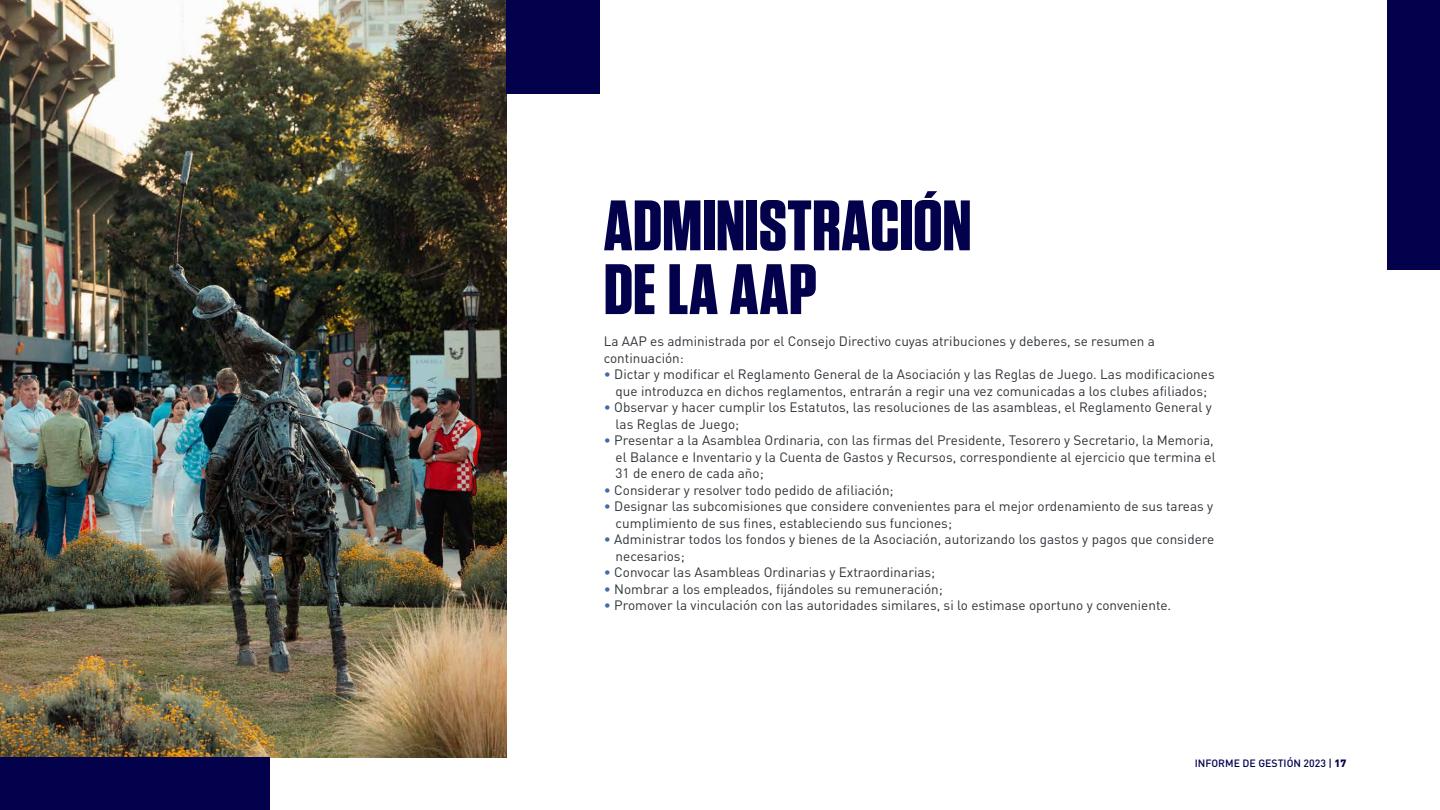
<style>
.page{position:relative;width:1440px;height:810px;background:#fff}
.page>*{position:absolute;margin:0;border:0;box-sizing:border-box;transform-origin:0 0}
.t1{font:700 71.25px/63.8px "Tungsten";letter-spacing:-.005em;color:#03014c;scale:1.05 1}
.t2{font:13.5px/16.5px "DIN";color:#2d3237}
.t3{font:500 10.5px "DIN";color:#03014c}
.t4{font:9px "Myriad Pro";color:#000}
.s1{color:#416ba9}
.s2{font-weight:900}
</style>
<div class="page">
<img style="left:0;top:0;width:506px;height:758px">
<div style="left:506px;top:0;width:94px;height:94px;background:#03014c"></div>
<div style="left:1388px;top:0;width:52px;height:270px;background:#03014c"></div>
<div style="left:0;top:758px;width:270px;height:52px;background:#03014c"></div>
<p class="t4" style="left:324px;top:309px;width:18px">Lore</p>
<h1 class="t1" style="left:604px;top:196px;width:352px">ADMINISTRACIÓN<br>DE LA AAP</h1>
<p class="t2" style="left:604px;top:333px;width:553px">La AAP es administrada por el Consejo Directivo cuyas atribuciones y deberes, se resumen a continuación:</p>
<p class="t2" style="left:604px;top:366px;width:612px;text-align:center"><span class="s1">•</span> Dictar y modificar el Reglamento General de la Asociación y las Reglas de Juego. Las modificaciones que introduzca en dichos reglamentos, entrarán a regir una vez comunicadas a los clubes afiliados;</p>
<p class="t2" style="left:616px;top:399px;width:598px;text-indent:-12px"><span class="s1">•</span> Observar y hacer cumplir los Estatutos, las resoluciones de las asambleas, el Reglamento General y las Reglas de Juego;</p>
<p class="t2" style="left:616px;top:432px;width:602px;text-indent:-12px"><span class="s1">•</span> Presentar a la Asamblea Ordinaria, con las firmas del Presidente, Tesorero y Secretario, la Memoria, el Balance e Inventario y la Cuenta de Gastos y Recursos, correspondiente al ejercicio que termina el<br>31 de enero de cada año;</p>
<p class="t2" style="left:604px;top:482px;width:291px"><span class="s1">•</span> Considerar y resolver todo pedido de afiliación;</p>
<p class="t2" style="left:616px;top:498px;width:599px;text-indent:-12px"><span class="s1">•</span> Designar las subcomisiones que considere convenientes para el mejor ordenamiento de sus tareas y cumplimiento de sus fines, estableciendo sus funciones;</p>
<p class="t2" style="left:616px;top:531px;width:600px;text-indent:-12px"><span class="s1">•</span> Administrar todos los fondos y bienes de la Asociación, autorizando los gastos y pagos que considere necesarios;</p>
<p class="t2" style="left:604px;top:564px;width:333px"><span class="s1">•</span> Convocar las Asambleas Ordinarias y Extraordinarias;</p>
<p class="t2" style="left:604px;top:581px;width:341px"><span class="s1">•</span> Nombrar a los empleados, fijándoles su remuneración;</p>
<p class="t2" style="left:604px;top:597px;width:569px"><span class="s1">•</span> Promover la vinculación con las autoridades similares, si lo estimase oportuno y conveniente.</p>
<p class="t3" style="left:1195px;top:756px;width:153px">INFORME DE GESTIÓN 2023 | <span class="s2">17</span></p>
</div>
